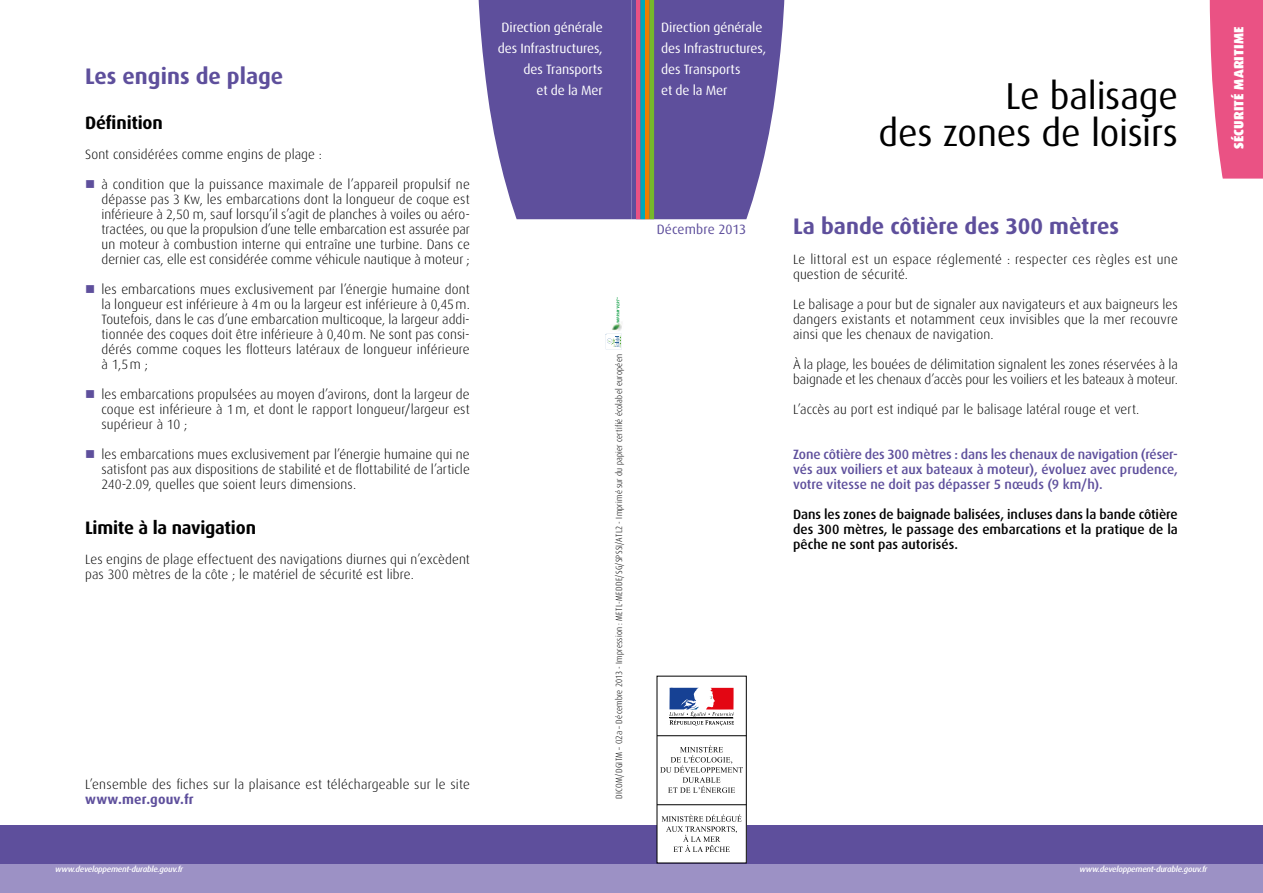
<style>
.page{position:relative;width:1263px;height:893px;background:#fff}
.page>*{position:absolute;margin:0;border:0;box-sizing:border-box;transform-origin:0 0}
.t1{font:37.5px/37.5px "Dax OT";letter-spacing:-.01em;color:#000;text-align:right}
.t2{font:700 22.5px "Dax OT";color:#5e4f9c}
.t3{font:700 18px "Dax OT";letter-spacing:-.01em;color:#000}
.t4{font:300 13.5px/15px "Dax OT";letter-spacing:.005em;color:#000;text-align:justify}
.t5{font:500 13.5px/15px "Dax OT";color:#5e4f9c;text-align:justify}
.t6{font:500 13.5px/15px "Dax OT";color:#000;text-align:justify}
.t7{font:13.5px/21px "Dax OT";letter-spacing:-.01em;color:#fff}
.t8{font:300 13.5px "Dax";letter-spacing:.015em;color:#000}
.t9{font:900 13.5px "Dax OT";letter-spacing:.015em;color:#fff}
.t10{font:700 13.5px "Dax OT";letter-spacing:.015em;color:#5e4f9c}
.t11{font:13.5px "Dax OT";color:#5e4f9c}
.t12{font:300 condensed 9px "Dax OT";letter-spacing:.03em;color:#000}
.t13{font:italic 500 8.25px "Dax OT";letter-spacing:-.025em;color:#fff}
.s1{font-family:"Dax";font-stretch:normal}
</style>
<div class="page">
<div style="left:0;top:863px;width:1263px;height:30px;background:#9c91c5"></div>
<svg style="left:478px;top:0;width:306px;height:219px;background:#6f62a1"></svg>
<div style="left:0;top:825px;width:1263px;height:38px;background:#5e4f9c"></div>
<svg style="left:1210px;top:0;width:53px;height:179px;background:#eb5f8d"></svg>
<svg style="left:606px;top:297px;width:16px;height:53px"></svg>
<div style="left:657px;top:676px;width:89px;height:187px;background:#fff"></div>
<div style="left:657px;top:676px;width:90px;height:187px;border:1px solid #000"></div>
<svg style="left:669px;top:688px;width:65px;height:38px"></svg>
<hr style="left:657px;top:735px;width:89px;height:1px;background:#000">
<hr style="left:657px;top:804px;width:89px;height:1px;background:#000">
<svg style="left:660px;top:745px;width:83px;height:48px"></svg>
<svg style="left:662px;top:815px;width:80px;height:37px"></svg>
<h2 class="t2" style="left:85px;top:64px;width:200px">Les engins de plage</h2>
<h3 class="t3" style="left:85px;top:113px;width:79px">Définition</h3>
<p class="t4" style="left:85px;top:147px;width:238px">Sont considérées comme engins de plage :</p>
<p class="t4" style="left:102px;top:177px;width:370px">à condition que la puissance maximale de l’appareil propulsif ne dépasse pas 3 Kw, les embarcations dont la longueur de coque est inférieure à 2,50 m, sauf lorsqu’il s’agit de planches à voiles ou aéro&shy;tractées, ou que la propulsion d’une telle embarcation est assurée par un moteur à combustion interne qui entraîne une turbine. Dans ce dernier cas, elle est considérée comme véhicule nautique à moteur ;</p>
<p class="t4" style="left:102px;top:282px;width:370px">les embarcations mues exclusivement par l’énergie humaine dont la longueur est inférieure à 4m ou la largeur est inférieure à 0,45m.<br>Toutefois, dans le cas d’une embarcation multicoque, la largeur addi&shy;tionnée des coques doit être inférieure à 0,40m. Ne sont pas consi&shy;dérés comme coques les flotteurs latéraux de longueur inférieure à 1,5m ;</p>
<p class="t4" style="left:102px;top:387px;width:370px">les embarcations propulsées au moyen d’avirons, dont la largeur de coque est inférieure à 1m, et dont le rapport longueur/largeur est supérieur à 10 ;</p>
<p class="t4" style="left:101px;top:447px;width:370px">les embarcations mues exclusivement par l’énergie humaine qui ne satisfont pas aux dispositions de stabilité et de flottabilité de l’article 240-2.09, quelles que soient leurs dimensions.</p>
<h3 class="t3" style="left:85px;top:518px;width:172px">Limite à la navigation</h3>
<p class="t4" style="left:85px;top:552px;width:386px">Les engins de plage effectuent des navigations diurnes qui n’excèdent pas 300 mètres de la côte ; le matériel de sécurité est libre.</p>
<p class="t8" style="left:85px;top:777px;width:386px">L’ensemble des fiches sur la plaisance est téléchargeable sur le site</p>
<p class="t10" style="left:85px;top:792px;width:110px">www.mer.gouv.fr</p>
<p class="t13" style="left:55px;top:864px;width:129px">www.developpement-durable.gouv.fr</p>
<p class="t7" style="left:498px;top:17px;width:107px;text-align:right">Direction générale des Infrastructures, des Transports<br>et de la Mer</p>
<p class="t12" style="left:613px;top:799px;width:446px;rotate:-90deg">DICOM/DGITM – <span class="s1">02a</span> – Décembre 2013 - Impression : METL-MEDDE/SG/SPSSI/ATL2 - Imprimé sur du papier certifié écolabel européen</p>
<p class="t7" style="left:661px;top:17px;width:106px">Direction générale des Infrastructures, des Transports<br>et de la Mer</p>
<p class="t11" style="left:657px;top:222px;width:91px">Décembre 2013</p>
<h1 class="t1" style="left:878px;top:77px;width:301px">Le balisage<br>des zones de loisirs</h1>
<h2 class="t2" style="left:793px;top:214px;width:327px">La bande côtière des 300 mètres</h2>
<p class="t4" style="left:793px;top:252px;width:386px">Le littoral est un espace réglementé : respecter ces règles est une question de sécurité.</p>
<p class="t4" style="left:793px;top:297px;width:386px">Le balisage a pour but de signaler aux navigateurs et aux baigneurs les dangers existants et notamment ceux invisibles que la mer recouvre ainsi que les chenaux de navigation.</p>
<p class="t4" style="left:793px;top:357px;width:386px">À la plage, les bouées de délimitation signalent les zones réservées à la baignade et les chenaux d’accès pour les voiliers et les bateaux à moteur.</p>
<p class="t4" style="left:793px;top:402px;width:348px">L’accès au port est indiqué par le balisage latéral rouge et vert.</p>
<p class="t5" style="left:793px;top:447px;width:386px">Zone côtière des 300 mètres : dans les chenaux de navigation (réser&shy;vés aux voiliers et aux bateaux à moteur), évoluez avec prudence, votre vitesse ne doit pas dépasser 5 nœuds (9 km/h).</p>
<p class="t6" style="left:793px;top:507px;width:386px">Dans les zones de baignade balisées, incluses dans la bande côtière des 300 mètres, le passage des embarcations et la pratique de la pêche ne sont pas autorisés.</p>
<p class="t9" style="left:1231px;top:149px;width:124px;rotate:-90deg">Sécurité maritime</p>
<p class="t13" style="left:1080px;top:864px;width:129px">www.developpement-durable.gouv.fr</p>
</div>
